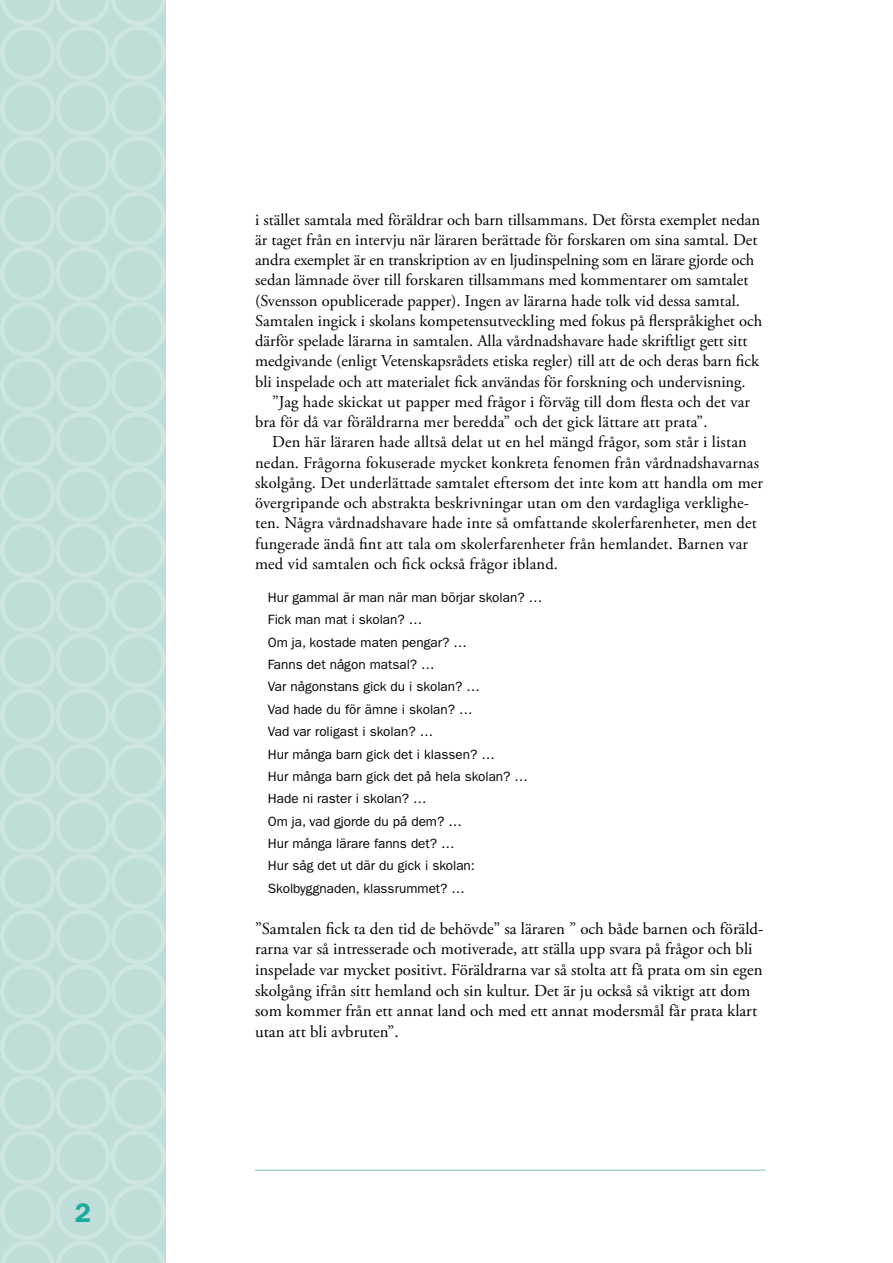
<style>
.page{position:relative;width:893px;height:1263px;background:#fff}
.page>*{position:absolute;margin:0;border:0;box-sizing:border-box;transform-origin:0 0}
.t1{font:600 27px "Franklin Gothic LT";color:#1dab9e}
.t2{font:16.8px/20.7px "Adobe Garamond Pro";color:#000}
.t3{font:16.5px/20.2px "Adobe Garamond Pro";color:#000}
.t4{font:13.5px "Franklin Gothic LT";color:#000}
</style>
<div class="page">
<hr style="left:255px;top:1169px;width:510px;height:2px;background:#acd6cf">
<div style="left:0;top:0;width:166px;height:1263px;background:#bfded9"></div>
<div style="left:0;top:412px;width:55px;height:55px;border:4px solid #fff;border-radius:50%"></div>
<div style="left:0;top:854px;width:55px;height:55px;border:4px solid #fff;border-radius:50%"></div>
<div style="left:0;top:633px;width:55px;height:55px;border:4px solid #fff;border-radius:50%"></div>
<div style="left:0;top:1075px;width:55px;height:55px;border:4px solid #fff;border-radius:50%"></div>
<div style="left:0;top:191px;width:55px;height:55px;border:4px solid #fff;border-radius:50%"></div>
<div style="left:0;top:522px;width:55px;height:56px;border:4px solid #fff;border-radius:50%"></div>
<div style="left:0;top:964px;width:55px;height:55px;border:4px solid #fff;border-radius:50%"></div>
<div style="left:0;top:81px;width:55px;height:55px;border:4px solid #fff;border-radius:50%"></div>
<div style="left:0;top:743px;width:55px;height:55px;border:4px solid #fff;border-radius:50%"></div>
<div style="left:0;top:1185px;width:55px;height:55px;border:4px solid #fff;border-radius:50%"></div>
<div style="left:0;top:302px;width:55px;height:55px;border:4px solid #fff;border-radius:50%"></div>
<div style="left:0;top:467px;width:55px;height:55px;border:4px solid #fff;border-radius:50%"></div>
<div style="left:0;top:909px;width:55px;height:55px;border:4px solid #fff;border-radius:50%"></div>
<div style="left:0;top:25px;width:55px;height:56px;border:4px solid #fff;border-radius:50%"></div>
<div style="left:0;top:688px;width:55px;height:55px;border:4px solid #fff;border-radius:50%"></div>
<div style="left:0;top:1130px;width:55px;height:55px;border:4px solid #fff;border-radius:50%"></div>
<div style="left:0;top:246px;width:55px;height:56px;border:4px solid #fff;border-radius:50%"></div>
<div style="left:0;top:578px;width:55px;height:55px;border:4px solid #fff;border-radius:50%"></div>
<div style="left:0;top:1019px;width:55px;height:56px;border:4px solid #fff;border-radius:50%"></div>
<div style="left:0;top:136px;width:55px;height:55px;border:4px solid #fff;border-radius:50%"></div>
<div style="left:0;top:798px;width:55px;height:56px;border:4px solid #fff;border-radius:50%"></div>
<div style="left:0;top:357px;width:55px;height:55px;border:4px solid #fff;border-radius:50%"></div>
<div style="left:55px;top:412px;width:56px;height:55px;border:4px solid #fff;border-radius:50%"></div>
<div style="left:55px;top:854px;width:56px;height:55px;border:4px solid #fff;border-radius:50%"></div>
<div style="left:55px;top:633px;width:55px;height:55px;border:4px solid #fff;border-radius:50%"></div>
<div style="left:55px;top:1075px;width:56px;height:55px;border:4px solid #fff;border-radius:50%"></div>
<div style="left:55px;top:191px;width:56px;height:55px;border:4px solid #fff;border-radius:50%"></div>
<div style="left:55px;top:522px;width:55px;height:56px;border:4px solid #fff;border-radius:50%"></div>
<div style="left:55px;top:964px;width:56px;height:55px;border:4px solid #fff;border-radius:50%"></div>
<div style="left:55px;top:81px;width:56px;height:55px;border:4px solid #fff;border-radius:50%"></div>
<div style="left:55px;top:743px;width:55px;height:55px;border:4px solid #fff;border-radius:50%"></div>
<div style="left:55px;top:1185px;width:56px;height:55px;border:4px solid #fff;border-radius:50%"></div>
<div style="left:55px;top:302px;width:55px;height:55px;border:4px solid #fff;border-radius:50%"></div>
<div style="left:55px;top:467px;width:56px;height:55px;border:4px solid #fff;border-radius:50%"></div>
<div style="left:55px;top:909px;width:56px;height:55px;border:4px solid #fff;border-radius:50%"></div>
<div style="left:55px;top:25px;width:56px;height:56px;border:4px solid #fff;border-radius:50%"></div>
<div style="left:55px;top:688px;width:55px;height:55px;border:4px solid #fff;border-radius:50%"></div>
<div style="left:55px;top:1130px;width:56px;height:55px;border:4px solid #fff;border-radius:50%"></div>
<div style="left:55px;top:246px;width:56px;height:56px;border:4px solid #fff;border-radius:50%"></div>
<div style="left:55px;top:578px;width:55px;height:55px;border:4px solid #fff;border-radius:50%"></div>
<div style="left:55px;top:1019px;width:56px;height:56px;border:4px solid #fff;border-radius:50%"></div>
<div style="left:55px;top:136px;width:56px;height:55px;border:4px solid #fff;border-radius:50%"></div>
<div style="left:55px;top:798px;width:55px;height:56px;border:4px solid #fff;border-radius:50%"></div>
<div style="left:55px;top:357px;width:55px;height:55px;border:4px solid #fff;border-radius:50%"></div>
<div style="left:111px;top:412px;width:55px;height:55px;border:4px solid #fff;border-radius:50%"></div>
<div style="left:111px;top:854px;width:55px;height:55px;border:4px solid #fff;border-radius:50%"></div>
<svg style="left:0;top:0;width:166px;height:25px"></svg>
<div style="left:111px;top:633px;width:55px;height:55px;border:4px solid #fff;border-radius:50%"></div>
<div style="left:111px;top:1075px;width:55px;height:55px;border:4px solid #fff;border-radius:50%"></div>
<div style="left:111px;top:191px;width:55px;height:55px;border:4px solid #fff;border-radius:50%"></div>
<div style="left:111px;top:522px;width:55px;height:56px;border:4px solid #fff;border-radius:50%"></div>
<div style="left:111px;top:964px;width:55px;height:55px;border:4px solid #fff;border-radius:50%"></div>
<div style="left:111px;top:81px;width:55px;height:55px;border:4px solid #fff;border-radius:50%"></div>
<div style="left:111px;top:743px;width:55px;height:55px;border:4px solid #fff;border-radius:50%"></div>
<div style="left:111px;top:1185px;width:55px;height:55px;border:4px solid #fff;border-radius:50%"></div>
<div style="left:111px;top:302px;width:55px;height:55px;border:4px solid #fff;border-radius:50%"></div>
<div style="left:111px;top:467px;width:55px;height:55px;border:4px solid #fff;border-radius:50%"></div>
<div style="left:111px;top:909px;width:55px;height:55px;border:4px solid #fff;border-radius:50%"></div>
<div style="left:111px;top:25px;width:55px;height:56px;border:4px solid #fff;border-radius:50%"></div>
<div style="left:111px;top:688px;width:55px;height:55px;border:4px solid #fff;border-radius:50%"></div>
<div style="left:111px;top:1130px;width:55px;height:55px;border:4px solid #fff;border-radius:50%"></div>
<div style="left:111px;top:246px;width:55px;height:56px;border:4px solid #fff;border-radius:50%"></div>
<div style="left:111px;top:578px;width:55px;height:55px;border:4px solid #fff;border-radius:50%"></div>
<div style="left:111px;top:1019px;width:55px;height:56px;border:4px solid #fff;border-radius:50%"></div>
<div style="left:111px;top:136px;width:55px;height:55px;border:4px solid #fff;border-radius:50%"></div>
<div style="left:111px;top:798px;width:55px;height:56px;border:4px solid #fff;border-radius:50%"></div>
<svg style="left:1px;top:1240px;width:164px;height:23px"></svg>
<div style="left:111px;top:357px;width:55px;height:55px;border:4px solid #fff;border-radius:50%"></div>
<h1 class="t1" style="left:75px;top:1196px;width:18px">2</h1>
<p class="t3" style="left:255px;top:210px;width:509px">i stället samtala med föräldrar och barn tillsammans. Det första exemplet nedan är taget från en intervju när läraren berättade för forskaren om sina samtal. Det andra exemplet är en transkription av en ljudinspelning som en lärare gjorde och sedan lämnade över till forskaren tillsammans med kommentarer om samtalet (Svensson opublicerade papper). Ingen av lärarna hade tolk vid dessa samtal.<br>Samtalen ingick i skolans kompetensutveckling med fokus på flerspråkighet och därför spelade lärarna in samtalen. Alla vårdnadshavare hade skriftligt gett sitt medgivande (enligt Vetenskapsrådets etiska regler) till att de och deras barn fick bli inspelade och att materialet fick användas för forskning och undervisning.</p>
<p class="t3" style="left:255px;top:392px;width:496px;text-indent:17px">”Jag hade skickat ut papper med frågor i förväg till dom flesta och det var bra för då var föräldrarna mer beredda” och det gick lättare att prata”.</p>
<p class="t3" style="left:255px;top:432px;width:509px;text-indent:17px">Den här läraren hade alltså delat ut en hel mängd frågor, som står i listan nedan. Frågorna fokuserade mycket konkreta fenomen från vårdnadshavarnas skolgång. Det underlättade samtalet eftersom det inte kom att handla om mer övergripande och abstrakta beskrivningar utan om den vardagliga verklighe&shy;ten. Några vårdnadshavare hade inte så omfattande skolerfarenheter, men det fungerade ändå fint att tala om skolerfarenheter från hemlandet. Barnen var med vid samtalen och fick också frågor ibland.</p>
<p class="t4" style="left:268px;top:589px;width:276px">Hur gammal är man när man börjar skolan? …</p>
<p class="t4" style="left:268px;top:612px;width:156px">Fick man mat i skolan? …</p>
<p class="t4" style="left:268px;top:634px;width:201px">Om ja, kostade maten pengar? …</p>
<p class="t4" style="left:268px;top:657px;width:168px">Fanns det någon matsal? …</p>
<p class="t4" style="left:268px;top:679px;width:214px">Var någonstans gick du i skolan? …</p>
<p class="t4" style="left:268px;top:701px;width:206px">Vad hade du för ämne i skolan? …</p>
<p class="t4" style="left:268px;top:724px;width:167px">Vad var roligast i skolan? …</p>
<p class="t4" style="left:268px;top:746px;width:228px">Hur många barn gick det i klassen? …</p>
<p class="t4" style="left:268px;top:768px;width:262px">Hur många barn gick det på hela skolan? …</p>
<p class="t4" style="left:268px;top:791px;width:160px">Hade ni raster i skolan? …</p>
<p class="t4" style="left:268px;top:813px;width:195px">Om ja, vad gjorde du på dem? …</p>
<p class="t4" style="left:268px;top:836px;width:188px">Hur många lärare fanns det? …</p>
<p class="t4" style="left:268px;top:858px;width:209px">Hur såg det ut där du gick i skolan:</p>
<p class="t4" style="left:268px;top:880px;width:199px">Skolbyggnaden, klassrummet? …</p>
<p class="t2" style="left:255px;top:919px;width:510px">”Samtalen fick ta den tid de behövde” sa läraren ” och både barnen och föräld&shy;rarna var så intresserade och motiverade, att ställa upp svara på frågor och bli inspelade var mycket positivt. Föräldrarna var så stolta att få prata om sin egen skolgång ifrån sitt hemland och sin kultur. Det är ju också så viktigt att dom som kommer från ett annat land och med ett annat modersmål får prata klart utan att bli avbruten”.</p>
</div>
